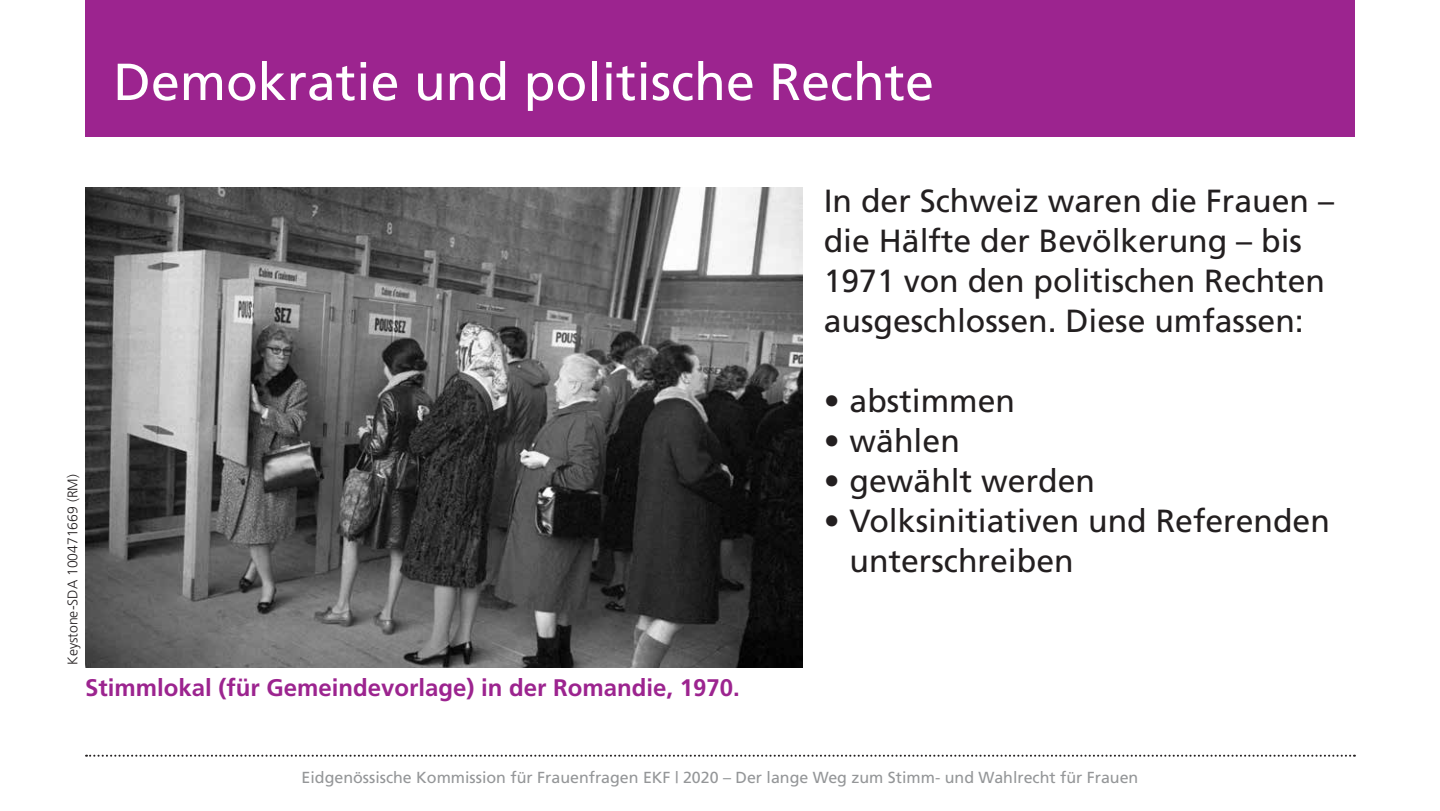
<style>
.page{position:relative;width:1440px;height:811px;background:#fff}
.page>*{position:absolute;margin:0;border:0;box-sizing:border-box;transform-origin:0 0}
.t1{font:52px "Frutiger";color:#fff}
.t2{font:32px/40px "Frutiger";color:#231f20}
.t3{font:700 24px "Frutiger";color:#9c248f}
.t4{font:16px "Frutiger";color:#949698}
.t5{font:300 14px "Frutiger";color:#231f20}
</style>
<div class="page">
<svg style="left:86px;top:754px;width:1269px;height:2px"></svg>
<div style="left:85px;top:0;width:1270px;height:136px;background:#9c248f"></div>
<img style="left:85px;top:187px;width:718px;height:480px">
<h1 class="t1" style="left:113px;top:51px;width:822px">Demokratie und politische Rechte</h1>
<p class="t5" style="left:65px;top:665px;width:192px;rotate:-90deg">Keystone-SDA 100471669 (RM)</p>
<p class="t3" style="left:85px;top:674px;width:656px">Stimmlokal (für Gemeindevorlage) in der Romandie, 1970.</p>
<p class="t2" style="left:824px;top:181px;width:512px">In der Schweiz waren die Frauen – die Hälfte der Bevölkerung – bis<br>1971 von den politischen Rechten ausgeschlossen. Diese umfassen:</p>
<p class="t2" style="left:824px;top:381px;width:193px">• abstimmen</p>
<p class="t2" style="left:824px;top:421px;width:138px">• wählen</p>
<p class="t2" style="left:824px;top:461px;width:273px">• gewählt werden</p>
<p class="t2" style="left:850px;top:501px;width:482px;text-indent:-26px">• Volksinitiativen und Referenden unterschreiben</p>
<p class="t4" style="left:302px;top:768px;width:838px">Eidgenössische Kommission für Frauenfragen EKF | 2020 – Der lange Weg zum Stimm- und Wahlrecht für Frauen</p>
</div>
